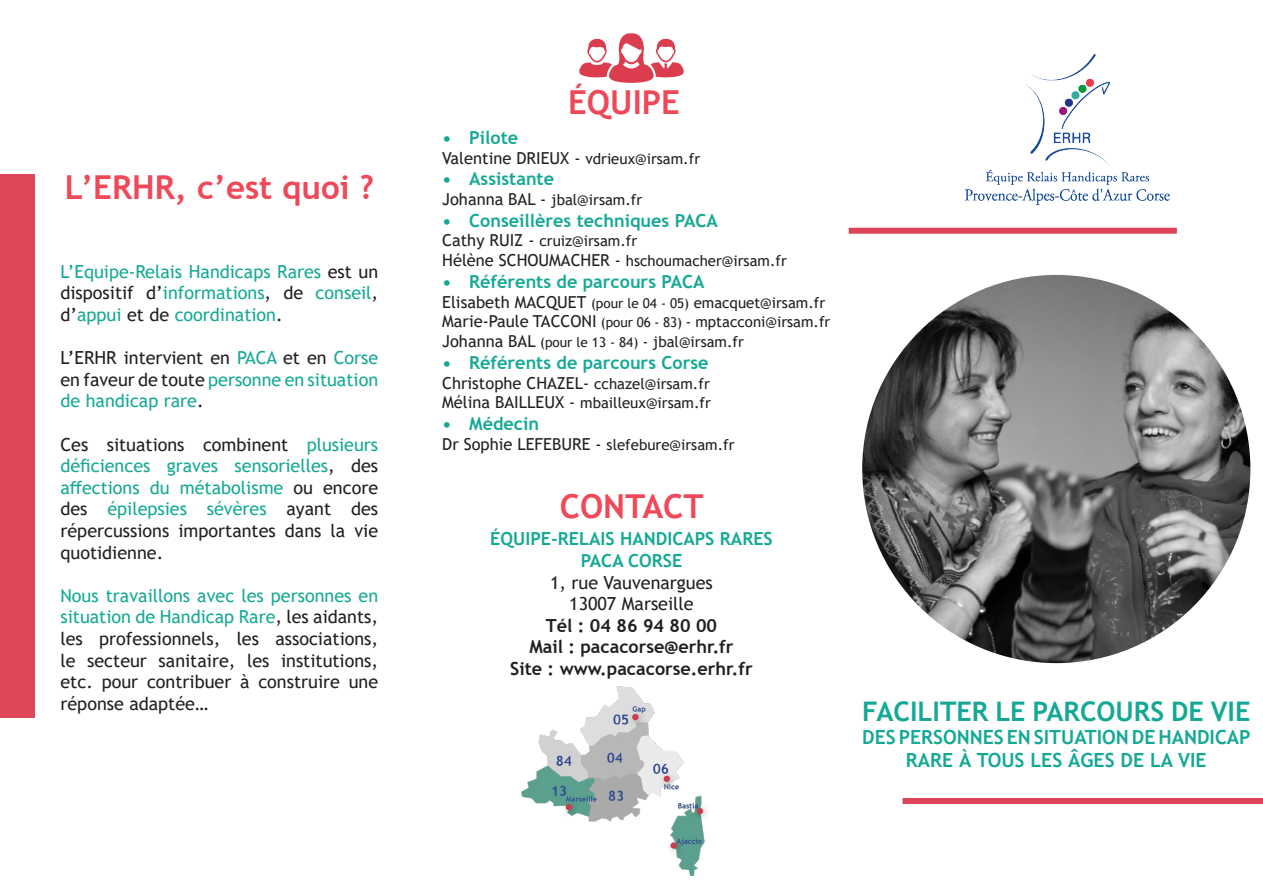
<style>
.page{position:relative;width:1263px;height:893px;background:#fff}
.page>*{position:absolute;margin:0;border:0;box-sizing:border-box;transform-origin:0 0}
.t1{font:700 33px "Trebuchet MS";color:#ef4859}
.t2{font:700 27px "Trebuchet MS";color:#15a995}
.t3{font:700 19.5px/23.4px "Trebuchet MS";color:#15a995;text-align:center}
.t4{font:18px/21.6px "Trebuchet MS";color:#231f20;text-align:justify}
.t5{font:18px/21.6px "Trebuchet MS";color:#15a995;text-align:justify}
.t6{font:700 18px/21.6px "Trebuchet MS";color:#15a995;text-align:center}
.t7{font:700 18px "Trebuchet MS";color:#231f20}
.t8{font:16.5px "Trebuchet MS";color:#231f20}
.t9{font:15px "Trebuchet MS";color:#231f20}
.s1{color:#231f20}
.s2{color:#15a995}
.s3{font-size:15px}
.s4{font-size:16.5px}
.s5{font-size:13.5px}
</style>
<div class="page">
<img style="left:862px;top:275px;width:388px;height:388px;border-radius:194px">
<img style="left:966px;top:54px;width:204px;height:150px">
<div style="left:902px;top:798px;width:361px;height:6px;background:#dd4557"></div>
<div style="left:849px;top:228px;width:328px;height:6px;background:#dd4557"></div>
<div style="left:0;top:175px;width:35px;height:543px;background:#dd4757"></div>
<svg style="left:579px;top:33px;width:105px;height:50px"></svg>
<img style="left:522px;top:687px;width:185px;height:188px">
<p class="t1" style="left:65px;top:167px;width:311px">L’ERHR, c’est quoi ?</p>
<p class="t5" style="left:60px;top:260px;width:319px">L’Equipe-Relais Handicaps Rares <span class="s1">est un dispositif d’</span>informations<span class="s1">, de</span> conseil<span class="s1">, d’</span>appui <span class="s1">et de</span> coordination<span class="s1">.</span></p>
<p class="t5" style="left:60px;top:347px;width:319px"><span class="s1">L’ERHR intervient en</span> PACA <span class="s1">et en</span> Corse <span class="s1">en faveur de toute</span> personne en situation de handicap rare<span class="s1">.</span></p>
<p class="t4" style="left:60px;top:433px;width:319px">Ces situations combinent <span class="s2">plusieurs déficiences graves sensorielles</span>, des <span class="s2">affections du métabolisme</span> ou encore des <span class="s2">épilepsies sévères</span> ayant des répercussions importantes dans la vie quotidienne.</p>
<p class="t4" style="left:60px;top:584px;width:319px"><span class="s2">Nous travaillons avec les personnes en situation de Handicap Rare</span>, les aidants, les professionnels, les associations, le secteur sanitaire, les institutions, etc. pour contribuer à construire une réponse adaptée…</p>
<p class="t1" style="left:568px;top:82px;width:113px">ÉQUIPE</p>
<p class="t6" style="left:442px;top:127px;width:77px">• Pilote</p>
<p class="t8" style="left:442px;top:147px;width:259px">Valentine DRIEUX - <span class="s3">vdrieux@irsam.fr</span></p>
<p class="t6" style="left:442px;top:168px;width:113px">• Assistante</p>
<p class="t9" style="left:442px;top:190px;width:202px"><span class="s4">Johanna BAL -</span> jbal@irsam.fr</p>
<p class="t6" style="left:442px;top:209px;width:277px">• Conseillères techniques PACA</p>
<p class="t9" style="left:442px;top:232px;width:196px"><span class="s4">Cathy RUIZ -</span> cruiz@irsam.fr</p>
<p class="t9" style="left:442px;top:251px;width:346px"><span class="s4">Hélène SCHOUMACHER -</span> hschoumacher@irsam.fr</p>
<p class="t6" style="left:442px;top:271px;width:264px">• Référents de parcours PACA</p>
<p class="t9" style="left:442px;top:293px;width:384px"><span class="s4">Elisabeth MACQUET</span> <span class="s5">(pour le 04 - 05)</span> emacquet@irsam.fr</p>
<p class="t9" style="left:442px;top:313px;width:390px"><span class="s4">Marie-Paule TACCONI</span> <span class="s5">(pour 06 - 83)</span> - mptacconi@irsam.fr</p>
<p class="t9" style="left:442px;top:332px;width:303px"><span class="s4">Johanna BAL</span> <span class="s5">(pour le 13 - 84)</span> - jbal@irsam.fr</p>
<p class="t6" style="left:442px;top:352px;width:268px">• Référents de parcours Corse</p>
<p class="t8" style="left:442px;top:372px;width:269px">Christophe CHAZEL- <span class="s3">cchazel@irsam.fr</span></p>
<p class="t9" style="left:442px;top:394px;width:270px"><span class="s4">Mélina BAILLEUX -</span> mbailleux@irsam.fr</p>
<p class="t6" style="left:442px;top:413px;width:98px">• Médecin</p>
<p class="t9" style="left:442px;top:435px;width:294px"><span class="s4">Dr Sophie LEFEBURE -</span> slefebure@irsam.fr</p>
<p class="t1" style="left:560px;top:486px;width:145px">CONTACT</p>
<p class="t6" style="left:490px;top:528px;width:284px">ÉQUIPE-RELAIS HANDICAPS RARES<br>PACA CORSE</p>
<p class="t4" style="left:550px;top:571px;width:164px">1, rue Vauvenargues</p>
<p class="t4" style="left:569px;top:593px;width:126px">13007 Marseille</p>
<p class="t7" style="left:546px;top:614px;width:173px">Tél : 04 86 94 80 00</p>
<p class="t7" style="left:529px;top:636px;width:206px">Mail : pacacorse@erhr.fr</p>
<p class="t7" style="left:510px;top:657px;width:244px">Site : www.pacacorse.erhr.fr</p>
<p class="t2" style="left:862px;top:694px;width:390px">FACILITER LE PARCOURS DE VIE</p>
<p class="t3" style="left:862px;top:725px;width:390px">DES PERSONNES EN SITUATION DE HANDICAP<br>RARE À TOUS LES ÂGES DE LA VIE</p>
</div>
